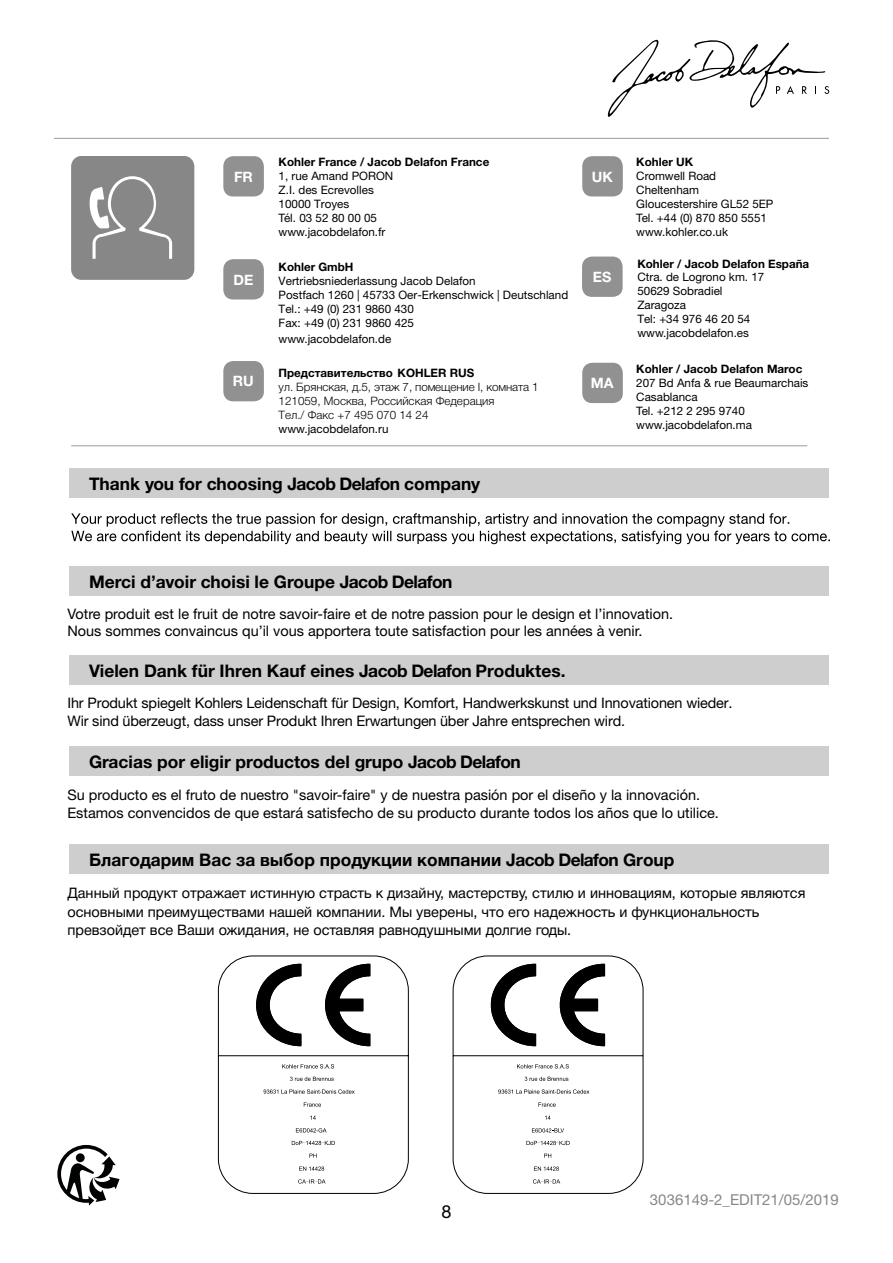
<style>
.page{position:relative;width:893px;height:1263px;background:#fff}
.page>*{position:absolute;margin:0;border:0;box-sizing:border-box;transform-origin:0 0}
.t1{font:18px "Helvetica Neue LT Std";color:#000}
.t2{font:700 17.4px "Helvetica Neue LT Std";color:#000}
.t3{font:700 17.4px "Helvetica Neue Cyr";color:#000}
.t4{font:700 17.4px "Helvetica Neue LT Std";letter-spacing:-.02em;color:#000}
.t5{font:15px "Helvetica Neue LT Std";color:#878787}
.t6{font:14.55px/17.4px "Helvetica Neue LT Std";color:#000}
.t7{font:14.55px/18.8px "Helvetica Neue Cyr";color:#000}
.t8{font:700 14.25px "Helvetica Neue LT Std";color:#fff}
.t9{font:11.55px/14px "Helvetica Neue LT Std";color:#000}
.t10{font:300 11.55px/14px "Helvetica Neue Cyr";color:#000}
.t11{font:700 11.55px "Helvetica Neue LT Std";color:#000}
.s1{font-weight:700}
.s2{font-family:"Helvetica Neue LT Std";font-weight:700}
.s3{font-family:"Helvetica Neue LT Std"}
</style>
<div class="page">
<hr style="left:54px;top:138px;width:775px;height:1px;background:#9c9c9b">
<svg style="left:607px;top:40px;width:222px;height:77px"></svg>
<svg style="left:57px;top:1145px;width:63px;height:60px"></svg>
<hr style="left:71px;top:445px;width:736px;height:1px;background:#9c9c9b">
<div style="left:223px;top:156px;width:41px;height:40px;background:#919191;border-radius:10px"></div>
<div style="left:223px;top:259px;width:41px;height:40px;background:#919191;border-radius:10px"></div>
<div style="left:223px;top:361px;width:41px;height:40px;background:#919191;border-radius:10px"></div>
<div style="left:582px;top:257px;width:41px;height:40px;background:#919191;border-radius:10px"></div>
<div style="left:582px;top:363px;width:41px;height:40px;background:#919191;border-radius:10px"></div>
<div style="left:582px;top:156px;width:41px;height:40px;background:#919191;border-radius:10px"></div>
<div style="left:71px;top:156px;width:123px;height:123px;background:#878787;border-radius:10px"></div>
<svg style="left:89px;top:176px;width:83px;height:83px"></svg>
<div style="left:69px;top:566px;width:760px;height:29px;background:#cecece"></div>
<div style="left:69px;top:468px;width:760px;height:30px;background:#cecece"></div>
<div style="left:69px;top:746px;width:760px;height:30px;background:#cecece"></div>
<div style="left:69px;top:844px;width:760px;height:30px;background:#cecece"></div>
<div style="left:69px;top:655px;width:760px;height:30px;background:#cecece"></div>
<svg style="left:71px;top:513px;width:759px;height:31px"></svg>
<svg style="left:218px;top:955px;width:191px;height:239px"></svg>
<svg style="left:254px;top:963px;width:117px;height:84px"></svg>
<svg style="left:452px;top:955px;width:191px;height:239px"></svg>
<svg style="left:489px;top:963px;width:116px;height:84px"></svg>
<svg style="left:532px;top:1128px;width:32px;height:4px"></svg>
<p class="t8" style="left:234px;top:168px;width:20px">FR</p>
<p class="t11" style="left:279px;top:155px;width:212px">Kohler France / Jacob Delafon France</p>
<p class="t9" style="left:279px;top:169px;width:116px">1, rue Amand PORON<br>Z.I. des Ecrevolles<br>10000 Troyes<br>Tél. 03 52 80 00 05 www.jacobdelafon.fr</p>
<p class="t8" style="left:592px;top:168px;width:22px">UK</p>
<p class="t11" style="left:636px;top:155px;width:58px">Kohler UK</p>
<p class="t9" style="left:636px;top:169px;width:139px">Cromwell Road<br>Cheltenham<br>Gloucestershire GL52 5EP<br>Tel. +44 (0) 870 850 5551 www.kohler.co.uk</p>
<p class="t8" style="left:233px;top:271px;width:21px">DE</p>
<p class="t8" style="left:233px;top:373px;width:22px">RU</p>
<p class="t11" style="left:279px;top:260px;width:76px">Kohler GmbH</p>
<p class="t9" style="left:279px;top:274px;width:291px">Vertriebsniederlassung Jacob Delafon<br>Postfach 1260 | 45733 Oer-Erkenschwick | Deutschland Tel.: +49 (0) 231 9860 430<br>Fax: +49 (0) 231 9860 425</p>
<p class="t9" style="left:279px;top:332px;width:114px">www.jacobdelafon.de</p>
<p class="t10" style="left:279px;top:366px;width:261px"><span class="s1">Представительство</span> <span class="s2">KOHLER RUS<br></span>ул. Брянская, д.5, этаж 7, помещение I, комната 1<br>121059, Москва, Российская Федерация<br>Тел./ Факс +7 495 070 14 24</p>
<p class="t9" style="left:279px;top:421px;width:111px">www.jacobdelafon.ru</p>
<p class="t8" style="left:593px;top:268px;width:20px">ES</p>
<p class="t8" style="left:591px;top:374px;width:24px">MA</p>
<p class="t11" style="left:637px;top:256px;width:173px">Kohler / Jacob Delafon España</p>
<p class="t9" style="left:637px;top:270px;width:128px">Ctra. de Logrono km. 17<br>50629 Sobradiel<br>Zaragoza<br>Tel: +34 976 46 20 54 www.jacobdelafon.es</p>
<p class="t11" style="left:636px;top:362px;width:168px">Kohler / Jacob Delafon Maroc</p>
<p class="t9" style="left:636px;top:376px;width:174px">207 Bd Anfa &amp; rue Beaumarchais<br>Casablanca<br>Tel. +212 2 295 9740 www.jacobdelafon.ma</p>
<p class="t2" style="left:89px;top:473px;width:393px">Thank you for choosing Jacob Delafon company</p>
<p class="t4" style="left:89px;top:571px;width:365px">Merci d’avoir choisi le Groupe Jacob Delafon</p>
<p class="t6" style="left:67px;top:604px;width:607px">Votre produit est le fruit de notre savoir-faire et de notre passion pour le design et l’innovation.<br>Nous sommes convaincus qu’il vous apportera toute satisfaction pour les années à venir.</p>
<p class="t2" style="left:89px;top:660px;width:478px">Vielen Dank für Ihren Kauf eines Jacob Delafon Produktes.</p>
<p class="t6" style="left:67px;top:694px;width:667px">Ihr Produkt spiegelt Kohlers Leidenschaft für Design, Komfort, Handwerkskunst und Innovationen wieder.<br>Wir sind überzeugt, dass unser Produkt Ihren Erwartungen über Jahre entsprechen wird.</p>
<p class="t2" style="left:89px;top:751px;width:433px">Gracias por eligir productos del grupo Jacob Delafon</p>
<p class="t6" style="left:67px;top:786px;width:653px">Su producto es el fruto de nuestro "savoir-faire" y de nuestra pasión por el diseño y la innovación.<br>Estamos convencidos de que estará satisfecho de su producto durante todos los años que lo utilice.</p>
<p class="t3" style="left:89px;top:850px;width:587px">Благодарим Вас за выбор продукции компании <span class="s3">Jacob Delafon</span> Group</p>
<p class="t7" style="left:67px;top:884px;width:739px">Данный продукт отражает истинную страсть к дизайну, мастерству, стилю и инновациям, которые являются основными преимуществами нашей компании. Мы уверены, что его надежность и функциональность</p>
<p class="t7" style="left:67px;top:920px;width:505px">превзойдет все Ваши ожидания, не оставляя равнодушными долгие годы.</p>
<p class="t1" style="left:441px;top:1201px;width:12px">8</p>
<p class="t5" style="left:650px;top:1190px;width:190px">3036149-2_EDIT21/05/2019</p>
</div>
